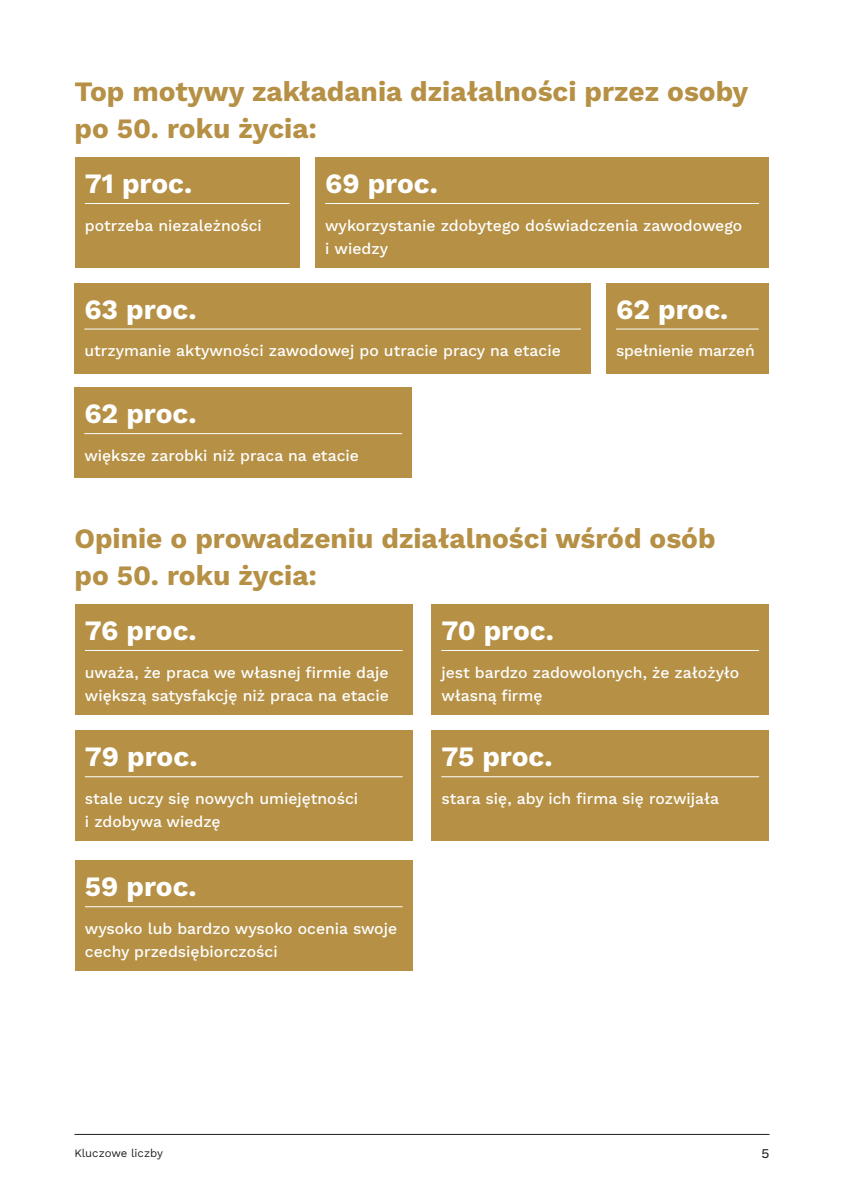
<style>
.page{position:relative;width:844px;height:1191px;background:#fff}
.page>*{position:absolute;margin:0;border:0;box-sizing:border-box;transform-origin:0 0}
._2-Podtytuł{font:700 28px/36.8px "Work Sans";color:#b59045}
._2-Kluczowa_liczba{font:700 28px "Work Sans";color:#fff}
._2-Kluczowe_-_opis{font:500 15.75px/22.8px "Work Sans";color:#fff}
.t1{font:15.75px "Work Sans";color:#231f20}
.t2{font:11.38px "Work Sans";color:#231f20}
</style>
<div class="page">
<hr style="left:74px;top:1134px;width:695px;height:1px;background:#231f20">
<div style="left:74px;top:283px;width:516px;height:91px;background:#b59045"></div>
<hr style="left:84px;top:328px;width:496px;height:1px;background:#fff">
<div style="left:74px;top:387px;width:338px;height:91px;background:#b59045"></div>
<hr style="left:84px;top:433px;width:318px;height:1px;background:#fff">
<div style="left:75px;top:157px;width:224px;height:111px;background:#b59045"></div>
<hr style="left:85px;top:203px;width:204px;height:1px;background:#fff">
<div style="left:75px;top:604px;width:337px;height:111px;background:#b59045"></div>
<hr style="left:85px;top:650px;width:317px;height:1px;background:#fff">
<div style="left:75px;top:730px;width:337px;height:111px;background:#b59045"></div>
<hr style="left:85px;top:776px;width:317px;height:1px;background:#fff">
<div style="left:75px;top:860px;width:337px;height:111px;background:#b59045"></div>
<hr style="left:85px;top:906px;width:317px;height:1px;background:#fff">
<div style="left:606px;top:283px;width:162px;height:91px;background:#b59045"></div>
<hr style="left:616px;top:328px;width:142px;height:1px;background:#fff">
<div style="left:315px;top:157px;width:453px;height:111px;background:#b59045"></div>
<hr style="left:325px;top:203px;width:433px;height:1px;background:#fff">
<div style="left:431px;top:604px;width:337px;height:111px;background:#b59045"></div>
<hr style="left:441px;top:650px;width:317px;height:1px;background:#fff">
<div style="left:431px;top:730px;width:337px;height:111px;background:#b59045"></div>
<hr style="left:441px;top:776px;width:317px;height:1px;background:#fff">
<p class="_2-Podtytuł" style="left:74px;top:72px;width:675px">Top motywy zakładania działalności przez osoby po 50. roku życia:</p>
<p class="_2-Kluczowa_liczba" style="left:85px;top:162px;width:109px">71 proc.</p>
<p class="_2-Kluczowe_-_opis" style="left:85px;top:213px;width:178px">potrzeba niezależności</p>
<p class="_2-Kluczowa_liczba" style="left:325px;top:162px;width:114px">69 proc.</p>
<p class="_2-Kluczowe_-_opis" style="left:325px;top:213px;width:418px">wykorzystanie zdobytego doświadczenia zawodowego i wiedzy</p>
<p class="_2-Kluczowa_liczba" style="left:84px;top:288px;width:114px">63 proc.</p>
<p class="_2-Kluczowe_-_opis" style="left:84px;top:339px;width:478px">utrzymanie aktywności zawodowej po utracie pracy na etacie</p>
<p class="_2-Kluczowa_liczba" style="left:84px;top:392px;width:114px">62 proc.</p>
<p class="_2-Kluczowe_-_opis" style="left:84px;top:443px;width:276px">większe zarobki niż praca na etacie</p>
<p class="_2-Kluczowa_liczba" style="left:616px;top:288px;width:114px">62 proc.</p>
<p class="_2-Kluczowe_-_opis" style="left:616px;top:339px;width:140px">spełnienie marzeń</p>
<p class="_2-Podtytuł" style="left:74px;top:519px;width:642px">Opinie o prowadzeniu działalności wśród osób po 50. roku życia:</p>
<p class="_2-Kluczowa_liczba" style="left:85px;top:609px;width:113px">76 proc.</p>
<p class="_2-Kluczowe_-_opis" style="left:85px;top:660px;width:305px">uważa, że praca we własnej firmie daje większą satysfakcję niż praca na etacie</p>
<p class="_2-Kluczowa_liczba" style="left:85px;top:735px;width:114px">79 proc.</p>
<p class="_2-Kluczowe_-_opis" style="left:85px;top:786px;width:275px">stale uczy się nowych umiejętności i zdobywa wiedzę</p>
<p class="_2-Kluczowa_liczba" style="left:85px;top:865px;width:113px">59 proc.</p>
<p class="_2-Kluczowe_-_opis" style="left:85px;top:916px;width:314px">wysoko lub bardzo wysoko ocenia swoje cechy przedsiębiorczości</p>
<p class="_2-Kluczowa_liczba" style="left:441px;top:609px;width:114px">70 proc.</p>
<p class="_2-Kluczowe_-_opis" style="left:441px;top:660px;width:299px">jest bardzo zadowolonych, że założyło własną firmę</p>
<p class="_2-Kluczowa_liczba" style="left:441px;top:735px;width:113px">75 proc.</p>
<p class="_2-Kluczowe_-_opis" style="left:441px;top:786px;width:279px">stara się, aby ich firma się rozwijała</p>
<p class="t2" style="left:74px;top:1144px;width:90px">Kluczowe liczby</p>
<p class="t1" style="left:761px;top:1140px;width:10px">5</p>
</div>
